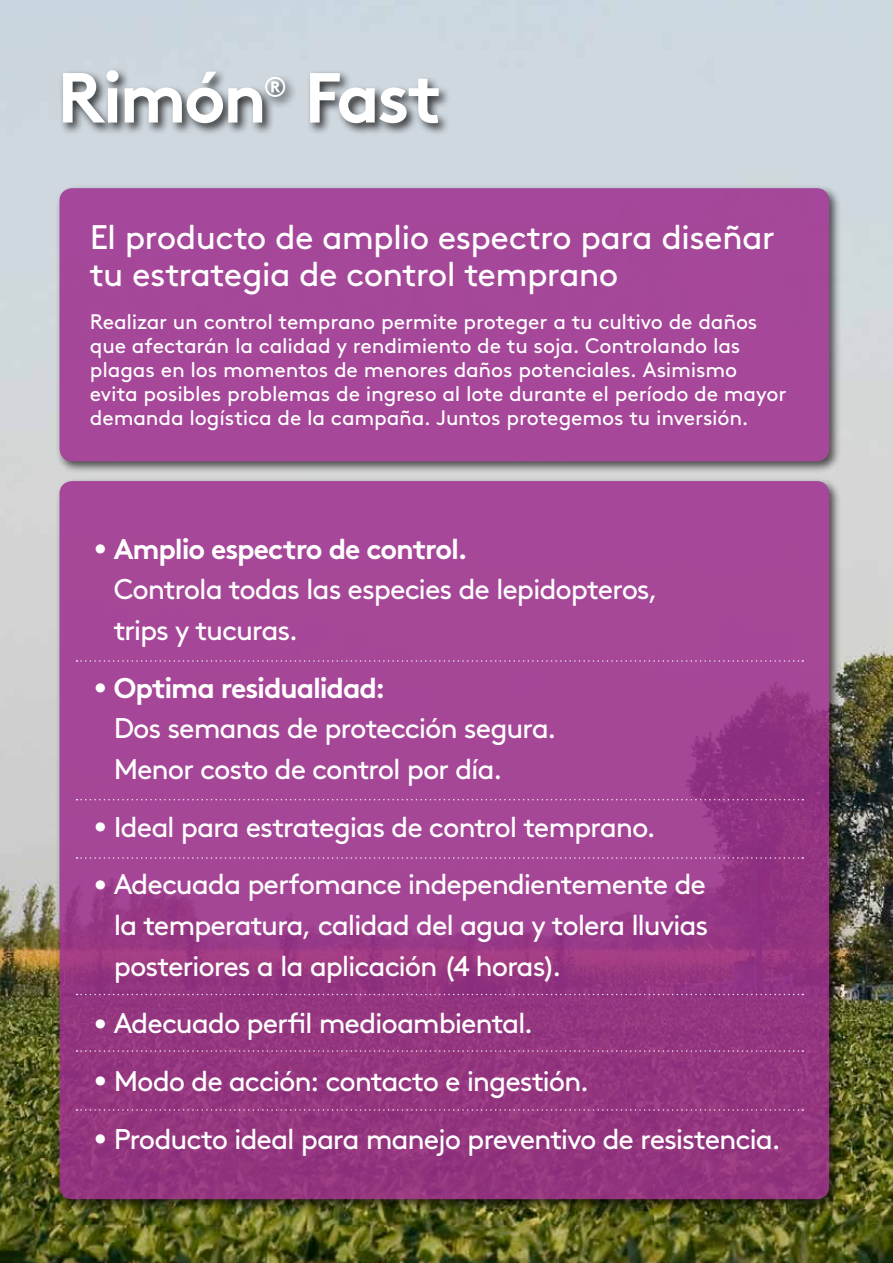
<style>
.page{position:relative;width:893px;height:1263px;background:#fff}
.page>*{position:absolute;margin:0;border:0;box-sizing:border-box;transform-origin:0 0}
.t1{font:700 70.65px "Brown Std";letter-spacing:-.035em;color:#fff}
.t2{font:34.05px/37.5px "Brown Std";letter-spacing:-.02em;color:#fff}
.t3{font:700 28.8px "Brown Std";color:#fff}
.t4{font:28.5px/40.7px "Brown Std";letter-spacing:-.04em;color:#fff}
.t5{font:21px/24.2px "Brown Std";letter-spacing:-.01em;color:#fff}
.s1{font-weight:700}
</style>
<div class="page">
<img style="left:0;top:0;width:893px;height:1263px">
<div style="left:59px;top:67px;width:392px;height:68px;background:#000;opacity:.75"></div>
<div style="left:56px;top:184px;width:786px;height:290px;background:#000;opacity:.75"></div>
<div style="left:60px;top:188px;width:769px;height:273px;background:#a64799;border-radius:13px"></div>
<div style="left:56px;top:477px;width:786px;height:734px;background:#000;opacity:.75"></div>
<svg style="left:60px;top:481px;width:769px;height:718px;background:#9e3f8d"></svg>
<svg style="left:77px;top:660px;width:726px;height:2px"></svg>
<svg style="left:77px;top:799px;width:726px;height:1px"></svg>
<svg style="left:77px;top:857px;width:726px;height:2px"></svg>
<svg style="left:77px;top:994px;width:726px;height:1px"></svg>
<svg style="left:77px;top:1050px;width:726px;height:2px"></svg>
<svg style="left:77px;top:1109px;width:726px;height:2px"></svg>
<h1 class="t1" style="left:57px;top:55px;width:211px">Rimón</h1>
<p class="t3" style="left:263px;top:69px;width:26px">®</p>
<h1 class="t1" style="left:304px;top:55px;width:139px">Fast</h1>
<p class="t2" style="left:90px;top:218px;width:687px">El producto de amplio espectro para diseñar tu estrategia de control temprano</p>
<p class="t5" style="left:90px;top:310px;width:698px">Realizar un control temprano permite proteger a tu cultivo de daños que afectarán la calidad y rendimiento de tu soja. Controlando las plagas en los momentos de menores daños potenciales. Asimismo evita posibles problemas de ingreso al lote durante el período de mayor demanda logística de la campaña. Juntos protegemos tu inversión.</p>
<p class="t4" style="left:114px;top:529px;width:546px;text-indent:-19px"><sup>•</sup> <span class="s1">Amplio espectro de control.<br></span>Controla todas las especies de lepidopteros, trips y tucuras.</p>
<p class="t4" style="left:114px;top:668px;width:444px;text-indent:-19px"><sup>•</sup> <span class="s1">Optima residualidad:<br></span>Dos semanas de protección segura.<br>Menor costo de control por día.</p>
<p class="t4" style="left:94px;top:807px;width:563px"><sup>•</sup> Ideal para estrategias de control temprano.</p>
<p class="t4" style="left:114px;top:864px;width:596px;text-align:justify;text-indent:-19px"><sup>•</sup> Adecuada perfomance independientemente de la temperatura, calidad del agua y tolera lluvias posteriores a la aplicación (4 horas).</p>
<p class="t4" style="left:94px;top:1003px;width:441px"><sup>•</sup> Adecuado perfil medioambiental.</p>
<p class="t4" style="left:94px;top:1061px;width:496px"><sup>•</sup> Modo de acción: contacto e ingestión.</p>
<p class="t4" style="left:94px;top:1118px;width:688px"><sup>•</sup> Producto ideal para manejo preventivo de resistencia.</p>
</div>
